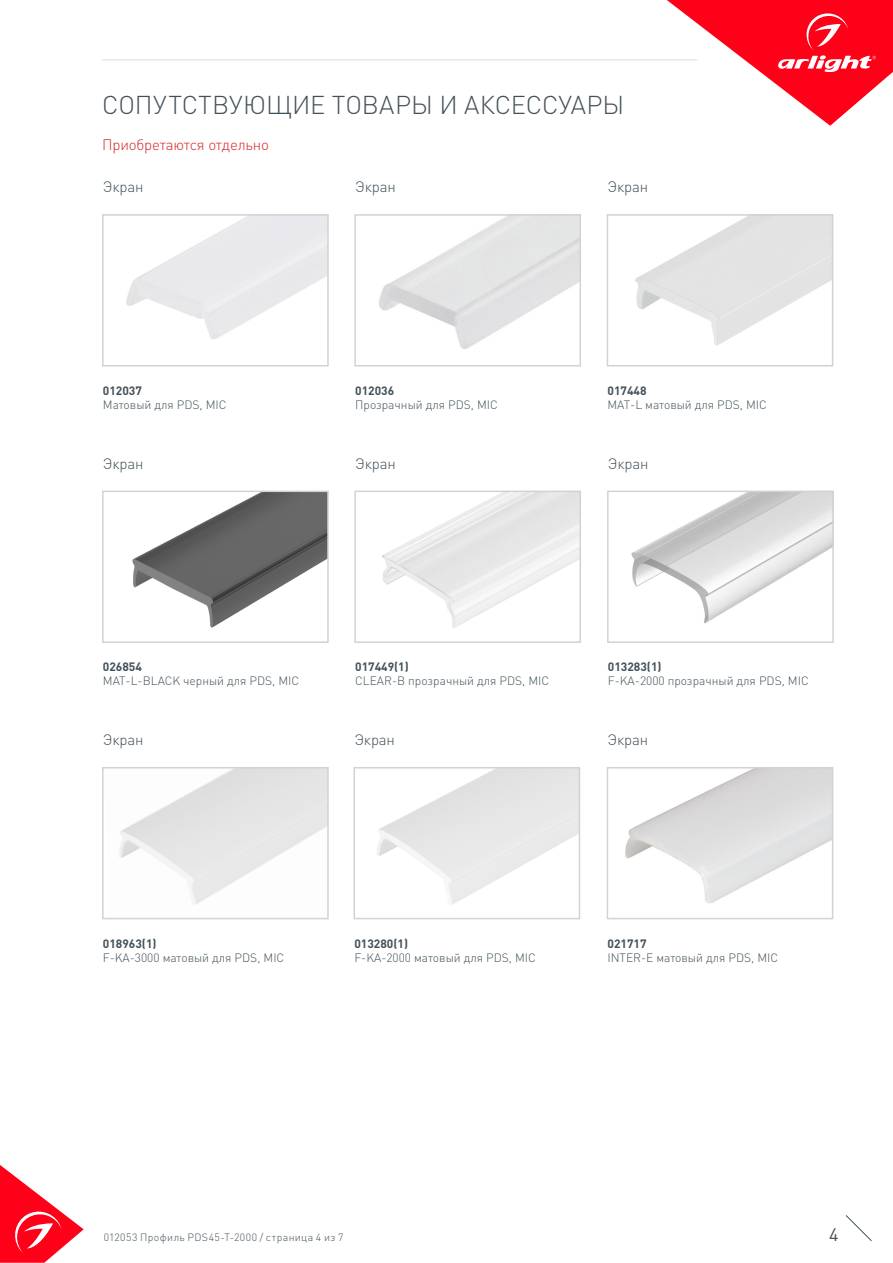
<style>
.page{position:relative;width:893px;height:1263px;background:#fff}
.page>*{position:absolute;margin:0;border:0;box-sizing:border-box;transform-origin:0 0}
.t1{font:300 25.5px "DIN Pro";color:#425159}
.t2{font:18px "DIN Pro";color:#425159}
.t3{font:300 15px "DIN Pro";letter-spacing:-.01em;color:#425159}
.t4{font:300 15px "DIN Pro";letter-spacing:-.01em;color:#d5262a}
.t5{font:300 12px "DIN Pro";color:#425159}
.t6{font:700 12px "DIN Pro";color:#425159}
.t7{font:300 10.5px "DIN Pro";letter-spacing:.04em;color:#425159}
</style>
<div class="page">
<svg style="left:0;top:1165px;width:84px;height:98px"></svg>
<svg style="left:845px;top:1215px;width:27px;height:26px"></svg>
<svg style="left:667px;top:0;width:226px;height:126px"></svg>
<hr style="left:102px;top:60px;width:595px;height:1px;background:#dcdddf">
<div style="left:102px;top:214px;width:227px;height:152px;border:2px solid #d1d2d4"></div>
<img style="left:119px;top:770px;width:207px;height:134px">
<div style="left:102px;top:767px;width:227px;height:152px;border:2px solid #d1d2d4"></div>
<img style="left:377px;top:770px;width:200px;height:134px">
<div style="left:354px;top:767px;width:226px;height:152px;border:2px solid #d1d2d4"></div>
<img style="left:132px;top:494px;width:194px;height:134px">
<div style="left:102px;top:491px;width:227px;height:152px;border:2px solid #d1d2d4"></div>
<img style="left:379px;top:217px;width:199px;height:132px">
<div style="left:354px;top:214px;width:227px;height:152px;border:2px solid #d1d2d4"></div>
<img style="left:635px;top:217px;width:195px;height:129px">
<div style="left:607px;top:214px;width:226px;height:152px;border:2px solid #d1d2d4"></div>
<img style="left:631px;top:494px;width:200px;height:130px">
<div style="left:607px;top:491px;width:227px;height:152px;border:2px solid #d1d2d4"></div>
<img style="left:625px;top:770px;width:205px;height:134px">
<div style="left:607px;top:767px;width:226px;height:152px;border:2px solid #d1d2d4"></div>
<img style="left:382px;top:494px;width:196px;height:134px">
<div style="left:354px;top:491px;width:227px;height:152px;border:2px solid #d1d2d4"></div>
<p class="t1" style="left:102px;top:87px;width:524px">СОПУТСТВУЮЩИЕ ТОВАРЫ И АКСЕССУАРЫ</p>
<p class="t4" style="left:102px;top:134px;width:168px">Приобретаются отдельно</p>
<p class="t3" style="left:103px;top:177px;width:42px">Экран</p>
<p class="t3" style="left:355px;top:177px;width:42px">Экран</p>
<p class="t3" style="left:607px;top:177px;width:42px">Экран</p>
<p class="t6" style="left:103px;top:382px;width:41px">012037</p>
<p class="t5" style="left:103px;top:397px;width:125px">Матовый для PDS, MIC</p>
<p class="t3" style="left:103px;top:453px;width:42px">Экран</p>
<p class="t6" style="left:355px;top:382px;width:41px">012036</p>
<p class="t5" style="left:355px;top:397px;width:144px">Прозрачный для PDS, MIC</p>
<p class="t3" style="left:355px;top:453px;width:42px">Экран</p>
<p class="t6" style="left:607px;top:382px;width:41px">017448</p>
<p class="t5" style="left:607px;top:397px;width:161px">MAT-L матовый для PDS, MIC</p>
<p class="t3" style="left:608px;top:453px;width:42px">Экран</p>
<p class="t6" style="left:103px;top:659px;width:41px">026854</p>
<p class="t5" style="left:103px;top:673px;width:198px">MAT-L-BLACK черный для PDS, MIC</p>
<p class="t3" style="left:103px;top:729px;width:42px">Экран</p>
<p class="t6" style="left:355px;top:659px;width:55px">017449(1)</p>
<p class="t5" style="left:355px;top:673px;width:196px">CLEAR-B прозрачный для PDS, MIC</p>
<p class="t3" style="left:354px;top:729px;width:42px">Экран</p>
<p class="t6" style="left:608px;top:659px;width:55px">013283(1)</p>
<p class="t5" style="left:608px;top:673px;width:202px">F-KA-2000 прозрачный для PDS, MIC</p>
<p class="t3" style="left:607px;top:729px;width:42px">Экран</p>
<p class="t6" style="left:103px;top:935px;width:55px">018963(1)</p>
<p class="t5" style="left:103px;top:949px;width:183px">F-KA-3000 матовый для PDS, MIC</p>
<p class="t6" style="left:354px;top:935px;width:55px">013280(1)</p>
<p class="t5" style="left:354px;top:949px;width:183px">F-KA-2000 матовый для PDS, MIC</p>
<p class="t6" style="left:607px;top:935px;width:41px">021717</p>
<p class="t5" style="left:607px;top:949px;width:172px">INTER-E матовый для PDS, MIC</p>
<p class="t7" style="left:104px;top:1230px;width:241px">012053 Профиль PDS45-T-2000 / страница 4 из 7</p>
<h2 class="t2" style="left:829px;top:1222px;width:11px">4</h2>
</div>
